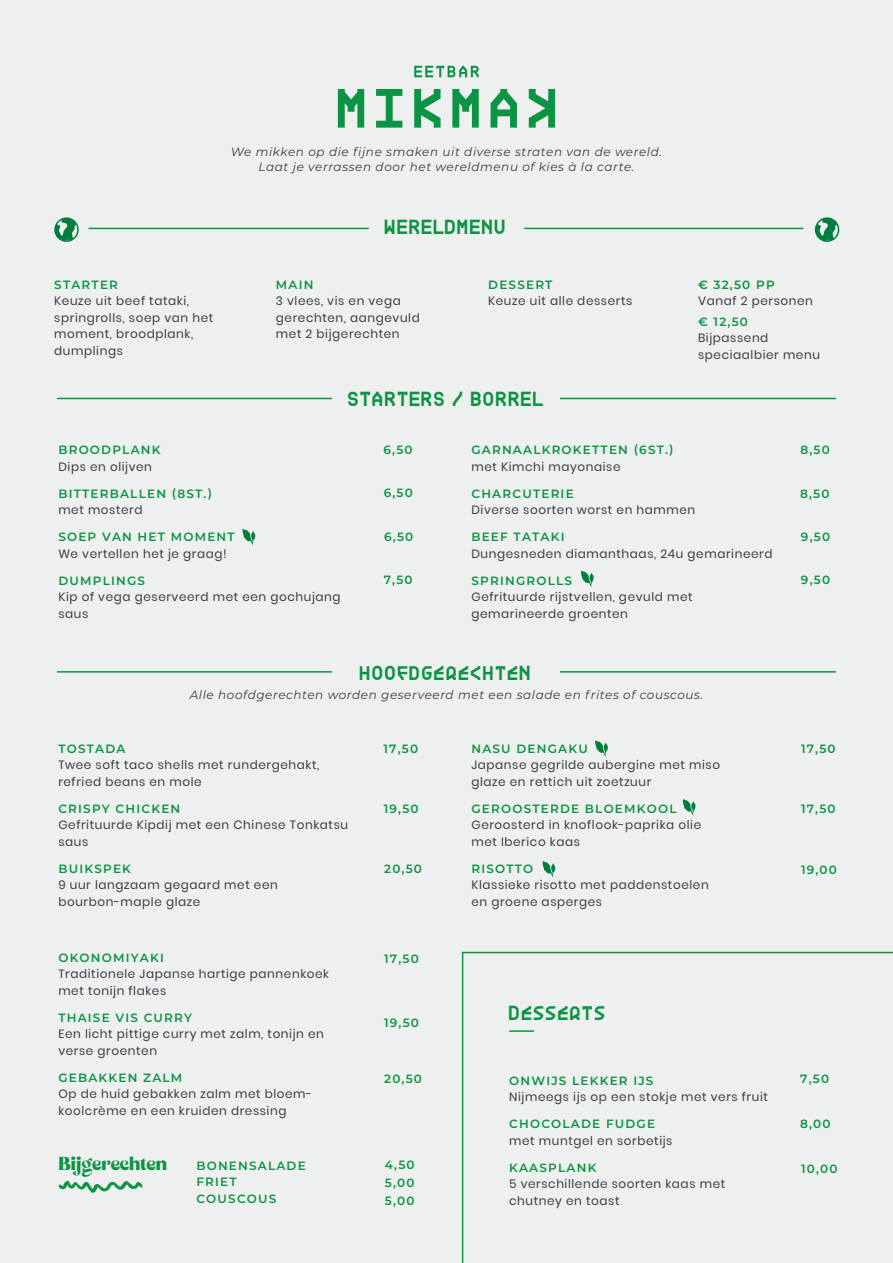
<style>
.page{position:relative;width:893px;height:1263px;background:#eef0ef}
.page>*{position:absolute;margin:0;border:0;box-sizing:border-box;transform-origin:0 0}
.t1{font:18.75px "Bropella";color:#0d9344}
.t2{font:700 17.85px "BD Rmono 2006";color:#0d9344}
.t3{font:12px/16.5px "Poppins";letter-spacing:.05em;color:#383c43}
.t4{font:600 12px/16.5px "Montserrat";letter-spacing:.1em;color:#0d9344}
.t5{font:italic 12px/15.5px "Montserrat";letter-spacing:.05em;color:#383c43;text-align:center}
</style>
<div class="page">
<svg style="left:414px;top:66px;width:65px;height:11px"></svg>
<svg style="left:338px;top:89px;width:26px;height:39px"></svg>
<svg style="left:376px;top:89px;width:26px;height:39px"></svg>
<svg style="left:414px;top:89px;width:27px;height:39px"></svg>
<svg style="left:452px;top:89px;width:27px;height:39px"></svg>
<svg style="left:491px;top:89px;width:26px;height:39px"></svg>
<svg style="left:529px;top:89px;width:26px;height:39px"></svg>
<hr style="left:88px;top:228px;width:281px;height:1px;background:#0d9344">
<hr style="left:524px;top:228px;width:279px;height:1px;background:#0d9344">
<hr style="left:57px;top:398px;width:312px;height:1px;background:#0d9344">
<hr style="left:369px;top:398px;width:467px;height:1px;background:#0d9344">
<div style="left:333px;top:375px;width:227px;height:43px;background:#eef0ef"></div>
<svg style="left:815px;top:217px;width:25px;height:25px"></svg>
<svg style="left:54px;top:217px;width:25px;height:25px"></svg>
<svg style="left:59px;top:1181px;width:83px;height:12px"></svg>
<hr style="left:57px;top:671px;width:312px;height:2px;background:#0d9344">
<hr style="left:369px;top:671px;width:467px;height:2px;background:#0d9344">
<div style="left:333px;top:649px;width:227px;height:42px;background:#eef0ef"></div>
<svg style="left:462px;top:952px;width:431px;height:311px"></svg>
<svg style="left:595px;top:740px;width:13px;height:17px"></svg>
<svg style="left:243px;top:529px;width:12px;height:17px"></svg>
<svg style="left:581px;top:570px;width:13px;height:18px"></svg>
<svg style="left:683px;top:799px;width:12px;height:17px"></svg>
<svg style="left:543px;top:861px;width:12px;height:17px"></svg>
<p class="t5" style="left:231px;top:143px;width:433px">We mikken op die fijne smaken uit diverse straten van de wereld.<br>Laat je verrassen door het wereldmenu of kies à la carte.</p>
<p class="t4" style="left:54px;top:276px;width:65px">STARTER</p>
<p class="t3" style="left:54px;top:293px;width:160px">Keuze uit beef tataki, springrolls, soep van het moment, broodplank, dumplings</p>
<h2 class="t2" style="left:385px;top:214px;width:124px">WERELDMENU</h2>
<p class="t4" style="left:276px;top:276px;width:39px">MAIN</p>
<p class="t3" style="left:276px;top:293px;width:145px">3 vlees, vis en vega gerechten, aangevuld met 2 bijgerechten</p>
<p class="t4" style="left:488px;top:276px;width:66px">DESSERT</p>
<p class="t3" style="left:488px;top:293px;width:146px">Keuze uit alle desserts</p>
<p class="t4" style="left:698px;top:276px;width:78px">€ 32,50 PP</p>
<p class="t3" style="left:698px;top:293px;width:116px">Vanaf 2 personen</p>
<p class="t4" style="left:698px;top:313px;width:51px">€ 12,50</p>
<p class="t3" style="left:698px;top:330px;width:123px">Bijpassend speciaalbier menu</p>
<p class="t4" style="left:58px;top:441px;width:104px">BROODPLANK</p>
<p class="t3" style="left:58px;top:458px;width:95px">Dips en olijven</p>
<p class="t4" style="left:58px;top:484px;width:155px">BITTERBALLEN (8ST.)</p>
<p class="t3" style="left:58px;top:502px;width:86px">met mosterd</p>
<p class="t4" style="left:58px;top:528px;width:178px">SOEP VAN HET MOMENT</p>
<p class="t3" style="left:58px;top:545px;width:170px">We vertellen het je graag!</p>
<p class="t4" style="left:58px;top:571px;width:88px">DUMPLINGS</p>
<p class="t3" style="left:58px;top:589px;width:284px">Kip of vega geserveerd met een gochujang saus</p>
<h2 class="t2" style="left:348px;top:386px;width:198px">STARTERS / BORREL</h2>
<p class="t4" style="left:471px;top:441px;width:204px">GARNAALKROKETTEN (6ST.)</p>
<p class="t3" style="left:471px;top:458px;width:151px">met Kimchi mayonaise</p>
<p class="t4" style="left:471px;top:484px;width:104px">CHARCUTERIE</p>
<p class="t3" style="left:471px;top:502px;width:225px">Diverse soorten worst en hammen</p>
<p class="t4" style="left:471px;top:528px;width:95px">BEEF TATAKI</p>
<p class="t3" style="left:471px;top:545px;width:303px">Dungesneden diamanthaas, 24u gemarineerd</p>
<p class="t4" style="left:471px;top:571px;width:102px">SPRINGROLLS</p>
<p class="t3" style="left:471px;top:589px;width:223px">Gefrituurde rijstvellen, gevuld met gemarineerde groenten</p>
<p class="t4" style="left:383px;top:441px;width:31px">6,50</p>
<p class="t4" style="left:384px;top:484px;width:31px">6,50</p>
<p class="t4" style="left:384px;top:528px;width:31px">6,50</p>
<p class="t4" style="left:384px;top:571px;width:30px">7,50</p>
<h2 class="t2" style="left:360px;top:659px;width:174px">HOOFDGERECHTEN</h2>
<p class="t5" style="left:190px;top:686px;width:515px">Alle hoofdgerechten worden geserveerd met een salade en frites of couscous.</p>
<p class="t4" style="left:58px;top:740px;width:69px">TOSTADA</p>
<p class="t3" style="left:58px;top:757px;width:262px">Twee soft taco shells met rundergehakt, refried beans en mole</p>
<p class="t4" style="left:58px;top:800px;width:123px">CRISPY CHICKEN</p>
<p class="t3" style="left:58px;top:817px;width:291px">Gefrituurde Kipdij met een Chinese Tonkatsu saus</p>
<p class="t4" style="left:58px;top:860px;width:74px">BUIKSPEK</p>
<p class="t3" style="left:58px;top:877px;width:221px">9 uur langzaam gegaard met een bourbon-maple glaze</p>
<p class="t4" style="left:58px;top:949px;width:107px">OKONOMIYAKI</p>
<p class="t3" style="left:58px;top:966px;width:272px">Traditionele Japanse hartige pannenkoek met tonijn flakes</p>
<p class="t4" style="left:58px;top:1009px;width:135px">THAISE VIS CURRY</p>
<p class="t3" style="left:58px;top:1026px;width:267px">Een licht pittige curry met zalm, tonijn en verse groenten</p>
<p class="t4" style="left:58px;top:1069px;width:125px">GEBAKKEN ZALM</p>
<p class="t3" style="left:58px;top:1086px;width:255px">Op de huid gebakken zalm met bloem&shy;koolcrème en een kruiden dressing</p>
<p class="t4" style="left:383px;top:740px;width:36px">17,50</p>
<p class="t4" style="left:384px;top:800px;width:36px">19,50</p>
<p class="t4" style="left:384px;top:860px;width:39px">20,50</p>
<p class="t4" style="left:384px;top:950px;width:36px">17,50</p>
<p class="t4" style="left:384px;top:1014px;width:36px">19,50</p>
<p class="t4" style="left:384px;top:1070px;width:39px">20,50</p>
<h1 class="t1" style="left:58px;top:1152px;width:110px">Bijgerechten</h1>
<p class="t4" style="left:196px;top:1157px;width:111px">BONENSALADE<br>FRIET<br>COUSCOUS</p>
<p class="t4" style="left:385px;top:1154px;width:31px;line-height:18.1px;text-align:justify">4,50<br>5,00<br>5,00</p>
<p class="t4" style="left:471px;top:740px;width:118px">NASU DENGAKU</p>
<p class="t3" style="left:471px;top:757px;width:250px">Japanse gegrilde aubergine met miso glaze en rettich uit zoetzuur</p>
<p class="t4" style="left:471px;top:800px;width:207px">GEROOSTERDE BLOEMKOOL</p>
<p class="t3" style="left:471px;top:817px;width:231px">Geroosterd in knoflook-paprika olie met Iberico kaas</p>
<p class="t4" style="left:471px;top:860px;width:64px">RISOTTO</p>
<p class="t3" style="left:471px;top:877px;width:239px">Klassieke risotto met paddenstoelen en groene asperges</p>
<h2 class="t2" style="left:509px;top:999px;width:99px">DESSERTS</h2>
<p class="t4" style="left:509px;top:1072px;width:146px">ONWIJS LEKKER IJS</p>
<p class="t3" style="left:509px;top:1089px;width:260px">Nijmeegs ijs op een stokje met vers fruit</p>
<p class="t4" style="left:509px;top:1115px;width:147px">CHOCOLADE FUDGE</p>
<p class="t3" style="left:509px;top:1132px;width:165px">met muntgel en sorbetijs</p>
<p class="t4" style="left:509px;top:1159px;width:89px">KAASPLANK</p>
<p class="t3" style="left:509px;top:1176px;width:218px">5 verschillende soorten kaas met chutney en toast</p>
<p class="t4" style="left:800px;top:441px;width:31px">8,50</p>
<p class="t4" style="left:800px;top:485px;width:31px">8,50</p>
<p class="t4" style="left:801px;top:528px;width:31px">9,50</p>
<p class="t4" style="left:801px;top:571px;width:31px">9,50</p>
<p class="t4" style="left:801px;top:740px;width:36px">17,50</p>
<p class="t4" style="left:801px;top:800px;width:36px">17,50</p>
<p class="t4" style="left:801px;top:860px;width:37px">19,00</p>
<p class="t4" style="left:800px;top:1070px;width:30px">7,50</p>
<p class="t4" style="left:800px;top:1115px;width:32px">8,00</p>
<p class="t4" style="left:801px;top:1159px;width:38px">10,00</p>
</div>
